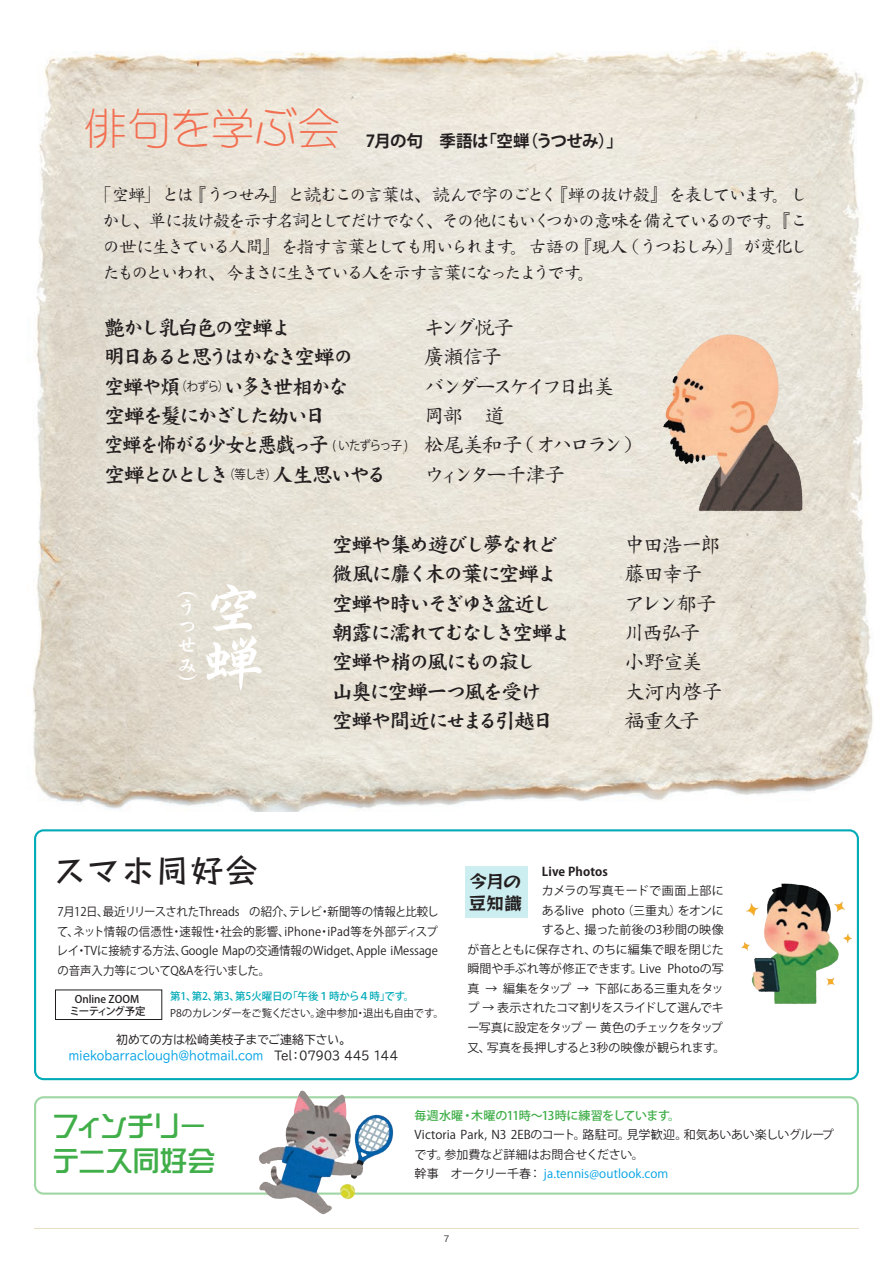
<style>
.page{position:relative;width:893px;height:1263px;background:#fff}
.page>*{position:absolute;margin:0;border:0;box-sizing:border-box;transform-origin:0 0}
.t1{font:60px/55.2px "DF Gyo Kai Sho Std W5";color:#fff;scale:1.1 1}
.t2{font:43.5px "DFSM Gothic Std W2";letter-spacing:-.03em;color:#f36f51}
.t3{font:34.5px "Stick";color:#231f20}
.t4{font:28.5px/34.5px "DF So Gei Std W5";letter-spacing:-.055em;color:#40ae49}
.t5{font:21px/19.4px "DF Gyo Kai Sho Std W5";color:#fff;scale:1.1 1}
.t6{font:20.85px "DF Kai Sho Std W9";letter-spacing:-.115em;color:#231f20}
.t7{font:20.85px/29.2px "DF Kai Sho Std W9";letter-spacing:-.115em;color:#231f20;scale:.92 1}
.t8{font:20.85px "DF Kai Sho Std W5";letter-spacing:-.11em;color:#231f20}
.t9{font:20.85px "DF Kai Sho Std W9";letter-spacing:-.095em;color:#231f20;scale:.96 1}
.t10{font:20.85px "DF Kai Sho Std W9";letter-spacing:-.175em;color:#231f20}
.t11{font:20.85px "DF Kai Sho Std W9";letter-spacing:-.145em;color:#231f20}
.t12{font:20.85px "DF Kai Sho Std W9";letter-spacing:-.135em;color:#231f20}
.t13{font:20.85px "DF Kai Sho Std W5";letter-spacing:-.195em;color:#231f20}
.t14{font:20.85px "DF Kai Sho Std W9";letter-spacing:-.095em;color:#231f20}
.t15{font:20.85px "DF Kai Sho Std W5";letter-spacing:-.175em;color:#231f20}
.t16{font:18px/26.1px "DF Kai Sho Std W5";letter-spacing:-.135em;color:#231f20;text-align:justify}
.t17{font:18px/21.9px "Rockn Roll One";letter-spacing:-.035em;color:#231f20}
.t18{font:700 16.5px "Koz Go Pr 6 N";letter-spacing:-.03em;color:#231f20}
.t19{font:12px/19.5px "Koz Go Pr 6 N";letter-spacing:-.005em;color:#231f20;text-align:right}
.t20{font:12px/19.5px "Koz Go Pr 6 N";letter-spacing:-.005em;color:#231f20;text-align:justify;scale:.95 1}
.t21{font:12px/16.5px "TBUDR Go Std";letter-spacing:-.005em;color:#231f20;text-align:center}
.t22{font:500 12px "Koz Go Pr 6 N";letter-spacing:-.03em;color:#40ae49}
.t23{font:700 12px "Koz Go Pr 6 N";letter-spacing:.01em;color:#231f20}
.t24{font:10.5px "Koz Go Pr 6 N";letter-spacing:-.03em;color:#231f20}
.t25{font:500 10.5px "Koz Go Pr 6 N";color:#00abb7}
.t26{font:500 10.5px/11.7px "Koz Go Pr 6 N";color:#231f20;text-align:center}
.t27{font:8.55px "Hira Kaku Pro W3";color:#231f20}
.s1{font-family:"Koz Go Pr 6 N";font-size:12.6px}
.s2{font-family:"DF Kai Sho Std W5"}
.s3{color:#00a2e4}
</style>
<div class="page">
<img style="left:33px;top:47px;width:840px;height:765px">
<div style="left:34px;top:1096px;width:825px;height:99px;border:2px solid #40ae49;border-radius:9px"></div>
<div style="left:34px;top:829px;width:825px;height:251px;border:2px solid #00abb7;border-radius:9px"></div>
<hr style="left:34px;top:1228px;width:825px;height:1px;background:#e8e0c4">
<div style="left:55px;top:990px;width:107px;height:30px;border:1px solid #231f20"></div>
<div style="left:465px;top:866px;width:63px;height:51px;background:#cdeef0"></div>
<img style="left:657px;top:333px;width:154px;height:181px">
<img style="left:255px;top:1090px;width:142px;height:125px">
<img style="left:741px;top:880px;width:118px;height:128px">
<h2 class="t2" style="left:84px;top:105px;width:258px">俳句を学ぶ会</h2>
<h3 class="t18" style="left:366px;top:131px;width:259px">7月の句　季語は「空蝉（うつせみ）」</h3>
<h3 class="t16" style="left:102px;top:181px;width:707px;text-indent:-9px">「空蝉」とは『うつせみ』と読むこの言葉は、読んで字のごとく『蝉の抜け殻』を表しています。しかし、単に抜け殻を示す名詞としてだけでなく、その他にもいくつかの意味を備えているのです。『この世に生きている人間』を指す言葉としても用いられます。古語の『現人（うつおしみ）』が変化したものといわれ、今まさに生きている人を示す言葉になったようです。</h3>
<h3 class="t6" style="left:104px;top:316px;width:189px">艶かし乳白色の空蝉よ</h3>
<h3 class="t8" style="left:424px;top:316px;width:92px">キング悦子</h3>
<h3 class="t10" style="left:104px;top:346px;width:251px">明日あると思うはかなき空蝉の</h3>
<h3 class="t8" style="left:424px;top:346px;width:80px">廣瀬信子</h3>
<h3 class="t9" style="left:104px;top:375px;width:256px">空蝉や煩<span class="s1">（わずら）</span>い多き世相かな</h3>
<h3 class="t13" style="left:424px;top:375px;width:192px">バンダースケイフ日出美</h3>
<h3 class="t12" style="left:104px;top:404px;width:223px">空蝉を髪にかざした幼い日</h3>
<h3 class="t8" style="left:424px;top:404px;width:83px">岡部　道</h3>
<h3 class="t7" style="left:104px;top:430px;width:575px">空蝉を怖がる少女と悪戯っ子 <span class="s1">( いたずらっ子 )</span> <span class="s2">松尾美和子 ( オハロラン)</span>空蝉とひとしき<span class="s1">（等しき）</span>人生思いやる</h3>
<h3 class="t15" style="left:424px;top:463px;width:143px">ウィンター千津子</h3>
<h3 class="t5" style="left:175px;top:578px;width:21px">（うつせみ）</h3>
<h1 class="t1" style="left:201px;top:579px;width:57px">空蝉</h1>
<h3 class="t6" style="left:332px;top:533px;width:227px">空蝉や集め遊びし夢なれど</h3>
<h3 class="t8" style="left:624px;top:533px;width:98px">中田浩一郎</h3>
<h3 class="t6" style="left:332px;top:563px;width:227px">微風に靡く木の葉に空蝉よ</h3>
<h3 class="t8" style="left:624px;top:563px;width:80px">藤田幸子</h3>
<h3 class="t6" style="left:332px;top:592px;width:222px">空蝉や時いそぎゆき盆近し</h3>
<h3 class="t8" style="left:624px;top:592px;width:94px">アレン郁子</h3>
<h3 class="t11" style="left:332px;top:621px;width:241px">朝露に濡れてむなしき空蝉よ</h3>
<h3 class="t8" style="left:624px;top:621px;width:78px">川西弘子</h3>
<h3 class="t6" style="left:332px;top:650px;width:206px">空蝉や梢の風にもの寂し</h3>
<h3 class="t8" style="left:624px;top:650px;width:80px">小野宣美</h3>
<h3 class="t14" style="left:332px;top:680px;width:211px">山奥に空蝉一つ風を受け</h3>
<h3 class="t8" style="left:624px;top:680px;width:100px">大河内啓子</h3>
<h3 class="t6" style="left:332px;top:709px;width:223px">空蝉や間近にせまる引越日</h3>
<h3 class="t8" style="left:624px;top:709px;width:77px">福重久子</h3>
<h3 class="t3" style="left:52px;top:843px;width:209px">スマホ同好会</h3>
<p class="t20" style="left:57px;top:902px;width:404px">7月12日、最近リリースされたThreads の紹介、テレビ・新聞等の情報と比較して、ネット情報の信憑性・速報性・社会的影響、iPhone・iPad等を外部ディスプレイ・TVに接続する方法、Google Mapの交通情報のWidget、Apple iMessageの音声入力等についてQ&amp;Aを行いました。</p>
<p class="t26" style="left:69px;top:993px;width:78px">Online ZOOMミーティング予定</p>
<p class="t25" style="left:170px;top:991px;width:246px">第1、第2、第3、第5火曜日の「午後１時から４時」です。</p>
<p class="t24" style="left:170px;top:1007px;width:275px">P8のカレンダーをご覧ください。途中参加・退出も自由です。</p>
<p class="t21" style="left:69px;top:1031px;width:331px">初めての方は松崎美枝子までご連絡下さい。<span class="s3">miekobarraclough@hotmail.com</span> Tel：07903 445 144</p>
<p class="t23" style="left:542px;top:865px;width:68px">Live Photos</p>
<p class="t19" style="left:467px;top:881px;width:259px">カメラの写真モードで画面上部に<br>あるlive photo（三重丸）をオンに<br>すると、撮った前後の3秒間の映像<br>が音とともに保存され、のちに編集で眼を閉じた瞬間や手ぶれ等が修正できます。Live Photoの写真 → 編集をタップ → 下部にある三重丸をタップ → 表示されたコマ割りをスライドして選んでキー写真に設定をタップー 黄色のチェックをタップ又、写真を長押しすると3秒の映像が観られます。</p>
<h3 class="t17" style="left:468px;top:870px;width:55px">今月の豆知識</h3>
<h3 class="t4" style="left:52px;top:1108px;width:165px">フィンチリーテニス同好会</h3>
<p class="t22" style="left:415px;top:1109px;width:267px">毎週水曜・木曜の11時～13時に練習をしています。</p>
<p class="t19" style="left:415px;top:1125px;width:421px;text-align:left">Victoria Park, N3 2EBのコート。路駐可。見学歓迎。和気あいあい楽しいグループです。参加費など詳細はお問合せください。<br>幹事　オークリー千春： <span class="s3">ja.tennis@outlook.com</span></p>
<p class="t27" style="left:444px;top:1231px;width:7px">7</p>
</div>
